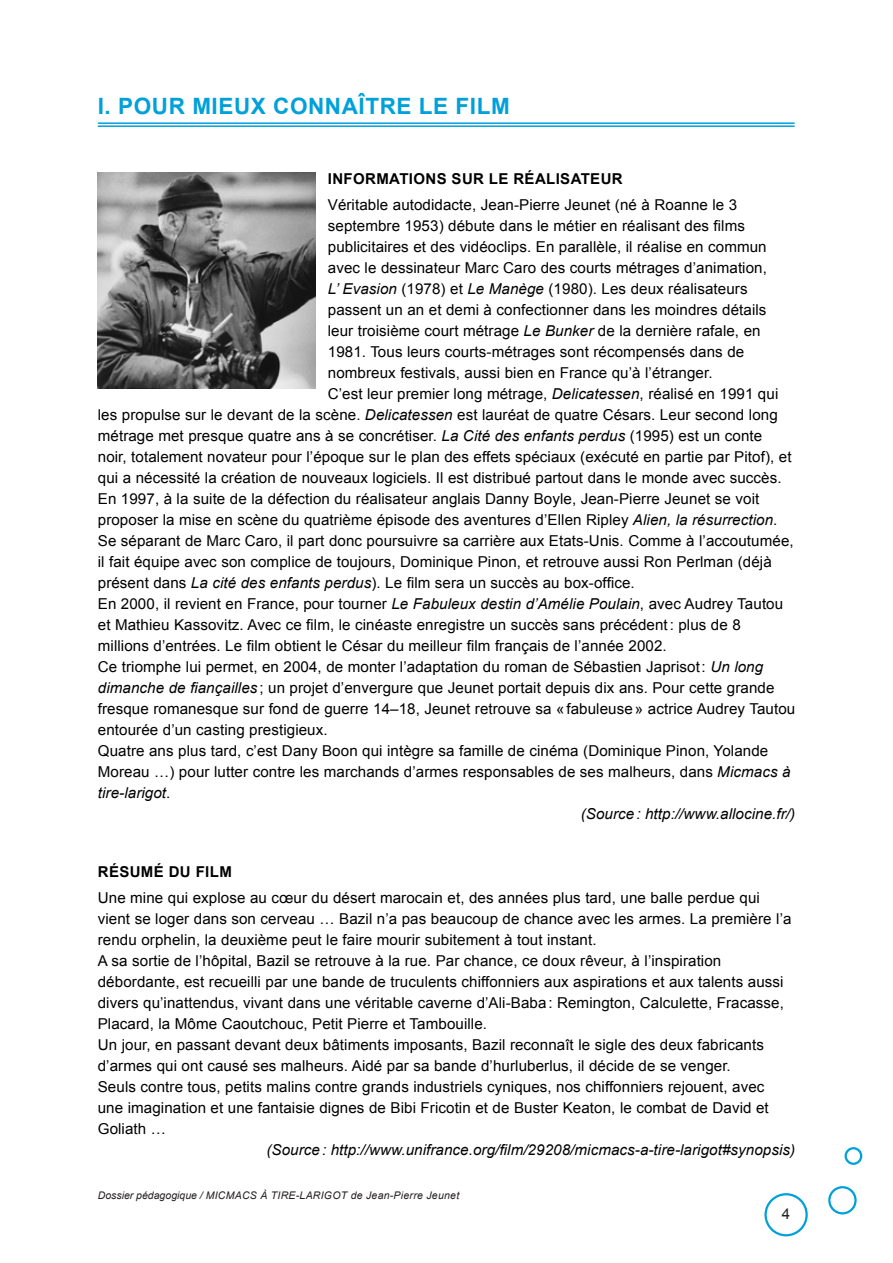
<style>
.page{position:relative;width:893px;height:1263px;background:#fff}
.page>*{position:absolute;margin:0;border:0;box-sizing:border-box;transform-origin:0 0}
.t1{font:700 22.5px "Arial";letter-spacing:.025em;color:#00a0da}
.t2{font:15px/21px "Arial";letter-spacing:.005em;color:#000}
.t3{font:italic 15px "Arial";letter-spacing:.005em;color:#000}
.t4{font:700 15px "Arial";letter-spacing:.025em;color:#000}
.t5{font:15px "Arial";color:#231f20}
.t6{font:italic 10.5px "Arial";letter-spacing:.025em;color:#231f20}
.s1{font-style:italic}
.s2{font-style:normal}
</style>
<div class="page">
<div style="left:764px;top:1193px;width:44px;height:43px;border:2px solid #00a0da;border-radius:50%"></div>
<div style="left:828px;top:1186px;width:29px;height:28px;border:2px solid #00a0da;border-radius:50%"></div>
<svg style="left:846px;top:1148px;width:15px;height:16px"></svg>
<div style="left:844px;top:1147px;width:18px;height:18px;border:2px solid #00a0da;border-radius:50%"></div>
<hr style="left:98px;top:122px;width:697px;height:2px;background:#00a0da">
<hr style="left:98px;top:125px;width:697px;height:2px;background:#00a0da">
<img style="left:98px;top:172px;width:217px;height:217px">
<h1 class="t1" style="left:98px;top:91px;width:413px">I. POUR MIEUX CONNAÎTRE LE FILM</h1>
<p class="t4" style="left:328px;top:169px;width:296px">INFORMATIONS SUR LE RÉALISATEUR</p>
<p class="t2" style="left:328px;top:194px;width:411px">Véritable autodidacte, Jean-Pierre Jeunet (né à Roanne le 3</p>
<p class="t2" style="left:328px;top:215px;width:419px">septembre 1953) débute dans le métier en réalisant des films</p>
<p class="t2" style="left:328px;top:236px;width:440px">publicitaires et des vidéoclips. En parallèle, il réalise en commun</p>
<p class="t2" style="left:328px;top:257px;width:441px">avec le dessinateur Marc Caro des courts métrages d’animation,</p>
<p class="t2" style="left:328px;top:278px;width:421px"><span class="s1">L’ Evasion</span> (1978) et <span class="s1">Le Manège</span> (1980). Les deux réalisateurs</p>
<p class="t2" style="left:328px;top:299px;width:440px">passent un an et demi à confectionner dans les moindres détails</p>
<p class="t2" style="left:328px;top:320px;width:434px">leur troisième court métrage <span class="s1">Le Bunker</span> de la dernière rafale, en</p>
<p class="t2" style="left:328px;top:341px;width:418px">1981. Tous leurs courts-métrages sont récompensés dans de</p>
<p class="t2" style="left:328px;top:362px;width:386px">nombreux festivals, aussi bien en France qu’à l’étranger.</p>
<p class="t2" style="left:328px;top:383px;width:452px">C’est leur premier long métrage, <span class="s1">Delicatessen</span>, réalisé en 1991 qui</p>
<p class="t2" style="left:98px;top:404px;width:681px">les propulse sur le devant de la scène. <span class="s1">Delicatessen</span> est lauréat de quatre Césars. Leur second long</p>
<p class="t2" style="left:98px;top:425px;width:666px">métrage met presque quatre ans à se concrétiser. <span class="s1">La Cité des enfants perdus</span> (1995) est un conte</p>
<p class="t2" style="left:98px;top:446px;width:695px">noir, totalement novateur pour l’époque sur le plan des effets spéciaux (exécuté en partie par Pitof), et</p>
<p class="t2" style="left:98px;top:467px;width:685px">qui a nécessité la création de nouveaux logiciels. Il est distribué partout dans le monde avec succès.</p>
<p class="t2" style="left:98px;top:488px;width:663px">En 1997, à la suite de la défection du réalisateur anglais Danny Boyle, Jean-Pierre Jeunet se voit</p>
<p class="t2" style="left:98px;top:509px;width:681px">proposer la mise en scène du quatrième épisode des aventures d’Ellen Ripley <span class="s1">Alien, la résurrection</span>.</p>
<p class="t2" style="left:98px;top:530px;width:697px">Se séparant de Marc Caro, il part donc poursuivre sa carrière aux Etats-Unis. Comme à l’accoutumée,</p>
<p class="t2" style="left:98px;top:551px;width:675px">il fait équipe avec son complice de toujours, Dominique Pinon, et retrouve aussi Ron Perlman (déjà</p>
<p class="t2" style="left:98px;top:572px;width:538px">présent dans <span class="s1">La cité des enfants perdus</span>). Le film sera un succès au box-office.</p>
<p class="t2" style="left:98px;top:593px;width:687px">En 2000, il revient en France, pour tourner <span class="s1">Le Fabuleux destin d’Amélie Poulain</span>, avec Audrey Tautou</p>
<p class="t2" style="left:98px;top:614px;width:644px">et Mathieu Kassovitz. Avec ce film, le cinéaste enregistre un succès sans précédent: plus de 8</p>
<p class="t2" style="left:98px;top:635px;width:570px">millions d’entrées. Le film obtient le César du meilleur film français de l’année 2002.</p>
<p class="t2" style="left:98px;top:656px;width:667px">Ce triomphe lui permet, en 2004, de monter l’adaptation du roman de Sébastien Japrisot: <span class="s1">Un long</span></p>
<p class="t2" style="left:98px;top:677px;width:678px"><span class="s1">dimanche de fiançailles</span> ; un projet d’envergure que Jeunet portait depuis dix ans. Pour cette grande</p>
<p class="t2" style="left:98px;top:698px;width:699px">fresque romanesque sur fond de guerre 14–18, Jeunet retrouve sa «fabuleuse» actrice Audrey Tautou</p>
<p class="t2" style="left:98px;top:719px;width:231px">entourée d’un casting prestigieux.</p>
<p class="t2" style="left:98px;top:740px;width:672px">Quatre ans plus tard, c’est Dany Boon qui intègre sa famille de cinéma (Dominique Pinon, Yolande</p>
<p class="t2" style="left:98px;top:761px;width:694px">Moreau …) pour lutter contre les marchands d’armes responsables de ses malheurs, dans <span class="s1">Micmacs à</span></p>
<p class="t3" style="left:98px;top:783px;width:74px">tire-larigot<span class="s2">.</span></p>
<p class="t3" style="left:581px;top:804px;width:216px">(Source: http://www.allocine.fr/)</p>
<p class="t4" style="left:98px;top:862px;width:136px">RÉSUMÉ DU FILM</p>
<p class="t2" style="left:98px;top:887px;width:695px">Une mine qui explose au cœur du désert marocain et, des années plus tard, une balle perdue qui vient se loger dans son cerveau … Bazil n’a pas beaucoup de chance avec les armes. La première l’a rendu orphelin, la deuxième peut le faire mourir subitement à tout instant.<br>A sa sortie de l’hôpital, Bazil se retrouve à la rue. Par chance, ce doux rêveur, à l’inspiration débordante, est recueilli par une bande de truculents chiffonniers aux aspirations et aux talents aussi divers qu’inattendus, vivant dans une véritable caverne d’Ali-Baba: Remington, Calculette, Fracasse, Placard, la Môme Caoutchouc, Petit Pierre et Tambouille.<br>Un jour, en passant devant deux bâtiments imposants, Bazil reconnaît le sigle des deux fabricants d’armes qui ont causé ses malheurs. Aidé par sa bande d’hurluberlus, il décide de se venger.<br>Seuls contre tous, petits malins contre grands industriels cyniques, nos chiffonniers rejouent, avec une imagination et une fantaisie dignes de Bibi Fricotin et de Buster Keaton, le combat de David et Goliath …</p>
<p class="t3" style="left:266px;top:1140px;width:530px">(Source: http://www.unifrance.org/film/29208/micmacs-a-tire-larigot#synopsis)</p>
<p class="t6" style="left:98px;top:1188px;width:363px">Dossier pédagogique / MICMACS À TIRE-LARIGOT de Jean-Pierre Jeunet</p>
<p class="t5" style="left:782px;top:1203px;width:10px">4</p>
</div>
